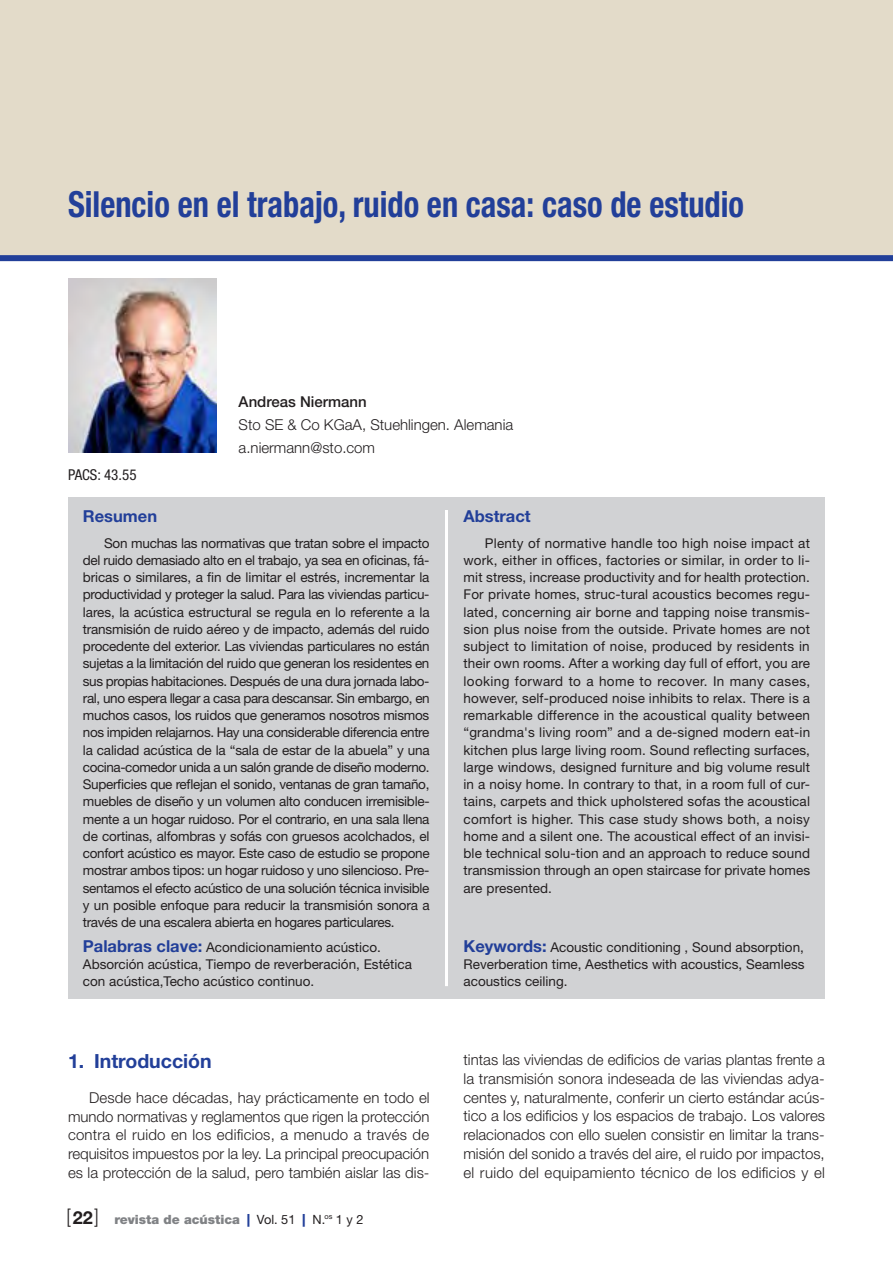
<style>
.page{position:relative;width:893px;height:1263px;background:#fff}
.page>*{position:absolute;margin:0;border:0;box-sizing:border-box;transform-origin:0 0}
.t1{font:700 condensed 36px "Helvetica Neue LT Std";color:#223f99;scale:.9 1}
.t2{font:300 19.8px "Helvetica Neue LT Std";color:#231f20;scale:.91 1}
.t3{font:700 19.5px "Helvetica Neue LT Std";color:#223f99}
.t4{font:700 16.5px "Helvetica Neue LT Std";color:#223f99}
.t5{font:300 15px/18.9px "Helvetica Neue LT Std";color:#231f20;text-align:justify}
.t6{font:500 15px "Helvetica Neue LT Std";color:#231f20}
.t7{font:condensed 15px "Helvetica Neue LT Std";color:#231f20}
.t8{font:13.5px/17.2px "Helvetica Neue LT Std";color:#231f20;text-align:justify}
.t9{font:900 12.75px "Helvetica Neue LT Std";color:#808285}
.s1{font-weight:700;font-size:16.5px;color:#223f99}
.s2{font-weight:700;font-size:18px}
.s3{color:#223f99}
.s4{font-weight:400;color:#231f20}
</style>
<div class="page">
<div style="left:0;top:0;width:893px;height:255px;background:#e3dbc9"></div>
<div style="left:0;top:255px;width:893px;height:6px;background:#223f99"></div>
<img style="left:68px;top:279px;width:149px;height:173px">
<div style="left:68px;top:497px;width:757px;height:502px;background:#d1d2d4"></div>
<hr style="left:445px;top:510px;width:3px;height:476px;background:#fff">
<h1 class="t1" style="left:68px;top:182px;width:753px">Silencio en el trabajo, ruido en casa: caso de estudio</h1>
<p class="t6" style="left:239px;top:392px;width:130px">Andreas Niermann</p>
<p class="t5" style="left:239px;top:412px;width:276px;line-height:23px">Sto SE &amp; Co KGaA, Stuehlingen. Alemania a.niermann@sto.com</p>
<p class="t7" style="left:68px;top:466px;width:70px">PACS: 43.55</p>
<p class="t4" style="left:83px;top:506px;width:76px">Resumen</p>
<p class="t8" style="left:83px;top:534px;width:348px;text-indent:21px">Son muchas las normativas que tratan sobre el impacto del ruido demasiado alto en el trabajo, ya sea en oficinas, fá&shy;bricas o similares, a fin de limitar el estrés, incrementar la productividad y proteger la salud. Para las viviendas particu&shy;lares, la acústica estructural se regula en lo referente a la transmisión de ruido aéreo y de impacto, además del ruido procedente del exterior. Las viviendas particulares no están sujetas a la limitación del ruido que generan los residentes en sus propias habitaciones. Después de una dura jornada labo&shy;ral, uno espera llegar a casa para descansar. Sin embargo, en muchos casos, los ruidos que generamos nosotros mismos nos impiden relajarnos. Hay una considerable diferencia entre la calidad acústica de la “sala de estar de la abuela” y una cocina-comedor unida a un salón grande de diseño moderno.<br>Superficies que reflejan el sonido, ventanas de gran tamaño, muebles de diseño y un volumen alto conducen irremisible&shy;mente a un hogar ruidoso. Por el contrario, en una sala llena de cortinas, alfombras y sofás con gruesos acolchados, el confort acústico es mayor. Este caso de estudio se propone mostrar ambos tipos: un hogar ruidoso y uno silencioso. Pre&shy;sentamos el efecto acústico de una solución técnica invisible y un posible enfoque para reducir la transmisión sonora a través de una escalera abierta en hogares particulares.</p>
<p class="t4" style="left:463px;top:506px;width:69px">Abstract</p>
<p class="t8" style="left:463px;top:534px;width:348px;text-indent:21px">Plenty of normative handle too high noise impact at work, either in offices, factories or similar, in order to li&shy;mit stress, increase productivity and for health protection.<br>For private homes, struc-tural acoustics becomes regu&shy;lated, concerning air borne and tapping noise transmis&shy;sion plus noise from the outside. Private homes are not subject to limitation of noise, produced by residents in their own rooms. After a working day full of effort, you are looking forward to a home to recover. In many cases, however, self-produced noise inhibits to relax. There is a remarkable difference in the acoustical quality between “grandma's living room” and a de-signed modern eat-in kitchen plus large living room. Sound reflecting surfaces, large windows, designed furniture and big volume result in a noisy home. In contrary to that, in a room full of cur&shy;tains, carpets and thick upholstered sofas the acoustical comfort is higher. This case study shows both, a noisy home and a silent one. The acoustical effect of an invisi&shy;ble technical solu-tion and an approach to reduce sound transmission through an open staircase for private homes are presented.</p>
<p class="t8" style="left:83px;top:938px;width:331px;text-align:left"><span class="s1">Palabras clave:</span> Acondicionamiento acústico.<br>Absorción acústica, Tiempo de reverberación, Estética con acústica,Techo acústico continuo.</p>
<p class="t8" style="left:463px;top:938px;width:343px"><span class="s1">Keywords:</span> Acoustic conditioning , Sound absorption, Reverberation time, Aesthetics with acoustics, Seamless acoustics ceiling.</p>
<h3 class="t3" style="left:68px;top:1049px;width:145px">1. Introducción</h3>
<p class="t5" style="left:68px;top:1088px;width:363px;text-indent:21px">Desde hace décadas, hay prácticamente en todo el mundo normativas y reglamentos que rigen la protección contra el ruido en los edificios, a menudo a través de requisitos impuestos por la ley. La principal preocupación es la protección de la salud, pero también aislar las dis-</p>
<h2 class="t2" style="left:67px;top:1204px;width:37px">[<span class="s2">22</span>]</h2>
<p class="t9" style="left:114px;top:1212px;width:251px">revista de acústica <span class="s3">|</span> <span class="s4">Vol. 51</span> <span class="s3">|</span> <span class="s4">N.</span><sup>os</sup> <span class="s4">1 y 2</span></p>
<p class="t5" style="left:463px;top:1050px;width:363px">tintas las viviendas de edificios de varias plantas frente a la transmisión sonora indeseada de las viviendas adya&shy;centes y, naturalmente, conferir un cierto estándar acús&shy;tico a los edificios y los espacios de trabajo. Los valores relacionados con ello suelen consistir en limitar la trans&shy;misión del sonido a través del aire, el ruido por impactos, el ruido del equipamiento técnico de los edificios y el</p>
</div>
